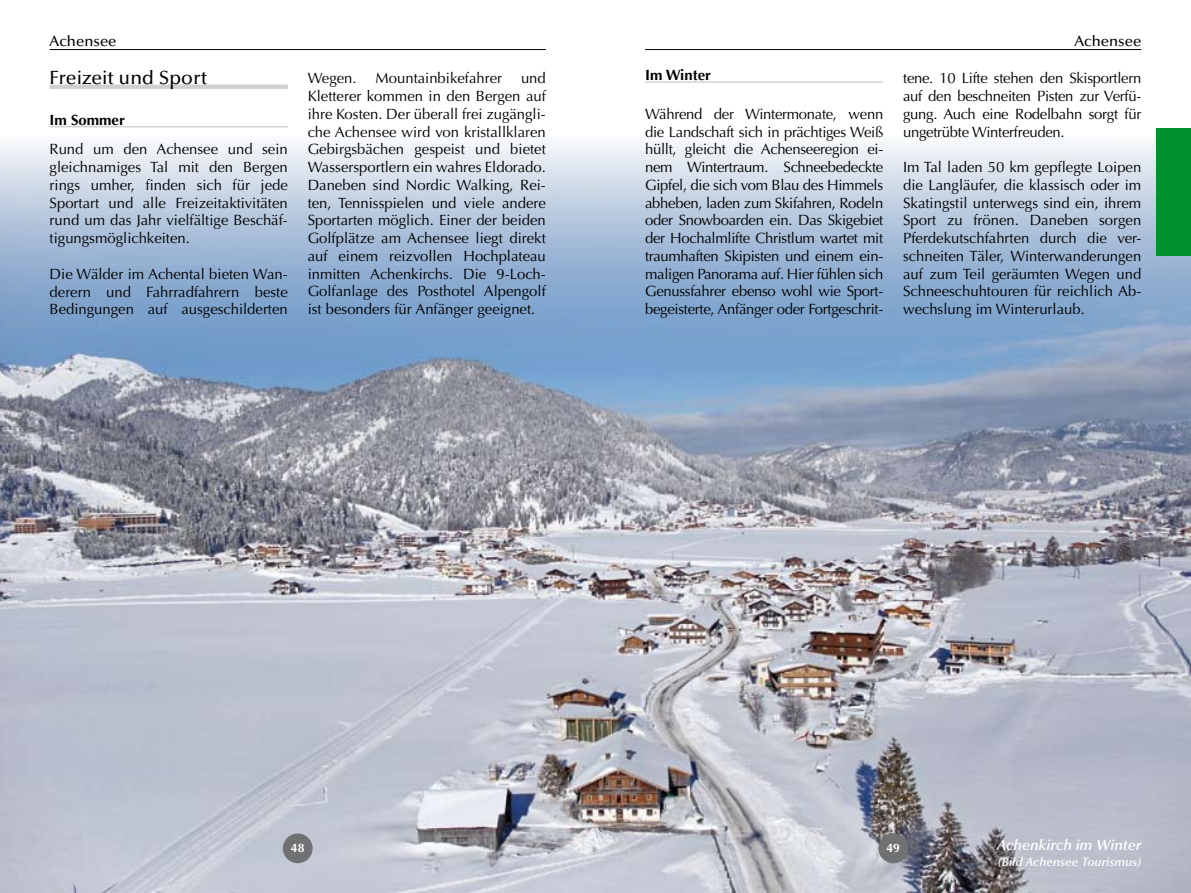
<style>
.page{position:relative;width:1191px;height:893px;background:#fff}
.page>*{position:absolute;margin:0;border:0;box-sizing:border-box;transform-origin:0 0}
.t1{font:500 19.25px "Optima LT Std";color:#000}
.t2{font:14.88px/17.7px "Optima LT Std";color:#000;text-align:justify}
.t3{font:italic 600 14.88px "Optima LT Std";color:#fff}
.t4{font:500 14.88px "Optima LT Std";color:#000}
.t5{font:700 14.88px "Optima LT Std";color:#000}
.t6{font:italic 600 12.25px "Optima LT Std";color:#fff}
.t7{font:700 12.25px "Optima LT Std";color:#fff}
</style>
<div class="page">
<hr style="left:50px;top:49px;width:496px;height:1px;background:#000">
<hr style="left:645px;top:49px;width:496px;height:1px;background:#000">
<img style="left:0;top:143px;width:1191px;height:750px">
<hr style="left:50px;top:85px;width:238px;height:4px;background:#cfd0d2">
<hr style="left:50px;top:126px;width:238px;height:1px;background:#cfd0d2">
<hr style="left:645px;top:81px;width:238px;height:2px;background:#cfd0d2">
<div style="left:878px;top:833px;width:30px;height:30px;background:#707173;border-radius:50%"></div>
<div style="left:283px;top:833px;width:30px;height:30px;background:#707173;border-radius:50%"></div>
<div style="left:1156px;top:128px;width:35px;height:127px;background:#00922e"></div>
<p class="t4" style="left:50px;top:32px;width:68px">Achensee</p>
<p class="t4" style="left:1074px;top:32px;width:68px">Achensee</p>
<p class="t1" style="left:50px;top:66px;width:159px">Freizeit und Sport</p>
<p class="t5" style="left:50px;top:111px;width:77px">Im Sommer</p>
<p class="t2" style="left:50px;top:141px;width:240px">Rund um den Achensee und sein gleichnamiges Tal mit den Bergen rings umher, finden sich für jede Sportart und alle Freizeitaktivitäten rund um das Jahr vielfältige Beschäf&shy;tigungsmöglichkeiten.</p>
<p class="t2" style="left:50px;top:265px;width:240px">Die Wälder im Achental bieten Wan&shy;derern und Fahrradfahrern beste Bedingungen auf ausgeschilderten</p>
<p class="t2" style="left:308px;top:70px;width:240px;text-indent:213px">und Kletterer kommen in den Bergen auf ihre Kosten. Der überall frei zugängli&shy;che Achensee wird von kristallklaren Gebirgsbächen gespeist und bietet Wassersportlern ein wahres Eldorado.<br>Daneben sind Nordic Walking, Rei&shy;ten, Tennisspielen und viele andere Sportarten möglich. Einer der beiden Golfplätze am Achensee liegt direkt auf einem reizvollen Hochplateau inmitten Achenkirchs. Die 9-Loch-Golfanlage des Posthotel Alpengolf ist besonders für Anfänger geeignet.</p>
<p class="t5" style="left:645px;top:67px;width:67px">Im Winter</p>
<p class="t2" style="left:903px;top:70px;width:240px">tene. 10 Lifte stehen den Skisportlern auf den beschneiten Pisten zur Verfü&shy;gung. Auch eine Rodelbahn sorgt für ungetrübte Winterfreuden.</p>
<p class="t2" style="left:903px;top:158px;width:240px">Im Tal laden 50 km gepflegte Loipen die Langläufer, die klassisch oder im Skatingstil unterwegs sind ein, ihrem Sport zu frönen. Daneben sorgen Pferdekutschfahrten durch die ver&shy;schneiten Täler, Winterwanderungen auf zum Teil geräumten Wegen und Schneeschuhtouren für reichlich Ab&shy;wechslung im Winterurlaub.</p>
<p class="t2" style="left:308px;top:70px;width:51px">Wegen.</p>
<p class="t2" style="left:375px;top:70px;width:128px">Mountainbikefahrer</p>
<p class="t2" style="left:645px;top:105px;width:240px">Während der Wintermonate, wenn die Landschaft sich in prächtiges Weiß hüllt, gleicht die Achenseeregion ei&shy;nem Wintertraum. Schneebedeckte Gipfel, die sich vom Blau des Himmels abheben, laden zum Skifahren, Rodeln oder Snowboarden ein. Das Skigebiet der Hochalmlifte Christlum wartet mit traumhaften Skipisten und einem ein&shy;maligen Panorama auf. Hier fühlen sich Genussfahrer ebenso wohl wie Sport&shy;begeisterte, Anfänger oder Fortgeschrit-</p>
<p class="t7" style="left:291px;top:841px;width:15px">48</p>
<p class="t7" style="left:886px;top:841px;width:15px">49</p>
<p class="t3" style="left:996px;top:837px;width:146px">Achenkirch im Winter</p>
<p class="t6" style="left:998px;top:855px;width:145px">(Bild Achensee Tourismus)</p>
</div>
